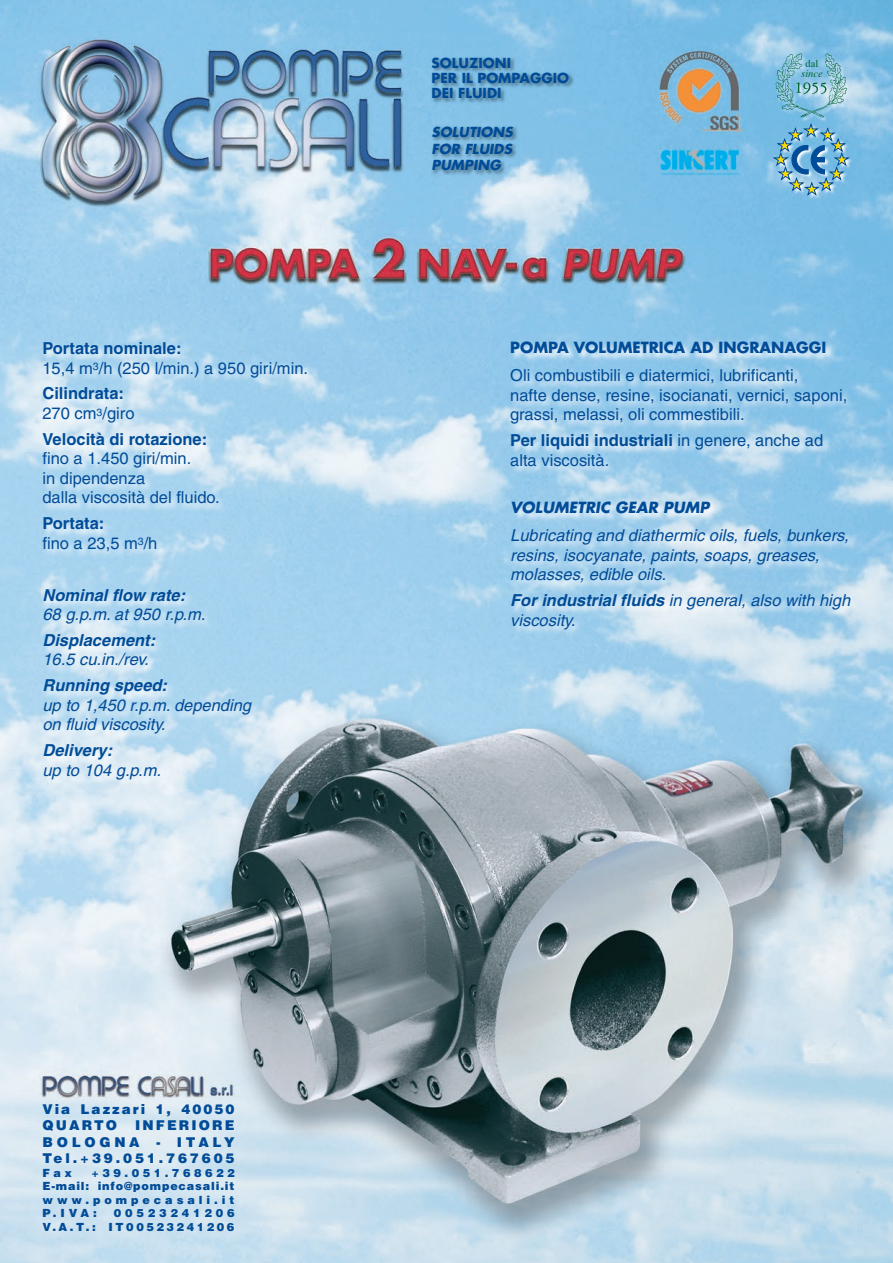
<style>
.page{position:relative;width:893px;height:1263px;background:#fff}
.page>*{position:absolute;margin:0;border:0;box-sizing:border-box;transform-origin:0 0}
.t1{font:16.5px/19.5px "Helvetica";color:#014c98}
.t2{font:italic 16.5px/19.5px "Helvetica";color:#014c98}
.t3{font:700 16.5px/19.5px "Helvetica";color:#014c98}
.t4{font:700 15px "Futura";color:#014c98}
.t5{font:italic 700 15px "Futura";color:#014c98}
.t6{font:900 13.5px/16.5px "Helvetica";letter-spacing:.155em;color:#014c98}
.t7{font:700 13.5px/15px "Futura";color:#014c98}
.t8{font:italic 700 13.5px/16.5px "Futura";color:#014c98;text-align:justify}
.t9{font:900 11.25px/13.5px "Helvetica";letter-spacing:.31em;color:#014c98;text-align:justify}
.t10{font:900 11.25px/13.5px "Helvetica";letter-spacing:.23em;color:#014c98;text-align:right}
.t11{font:italic 10.5px/10.5px "Times";color:#00652e;text-align:center}
.s1{font-weight:700}
.s2{font-weight:400}
.s3{font-style:normal}
</style>
<div class="page">
<img style="left:0;top:0;width:893px;height:1263px">
<img style="left:42px;top:341px;width:274px;height:448px">
<img style="left:510px;top:340px;width:350px;height:299px">
<img style="left:431px;top:56px;width:143px;height:48px">
<img style="left:776px;top:54px;width:74px;height:68px">
<img style="left:774px;top:52px;width:75px;height:66px">
<img style="left:774px;top:124px;width:79px;height:75px">
<svg style="left:774px;top:124px;width:74px;height:71px;background:#76adc8"></svg>
<img style="left:659px;top:50px;width:87px;height:85px">
<img style="left:657px;top:145px;width:86px;height:32px">
<img style="left:431px;top:125px;width:88px;height:51px">
<p class="t1" style="left:42px;top:338px;width:267px"><span class="s1">Portata nominale:<br></span>15,4 m<sup>3</sup>/h (250 l/min.) a 950 giri/min.</p>
<p class="t3" style="left:42px;top:384px;width:94px">Cilindrata:<br><span class="s2">270 cm</span><sup>3</sup><span class="s2">/giro</span></p>
<p class="t1" style="left:42px;top:429px;width:179px"><span class="s1">Velocità di rotazione: </span>fino a 1.450 giri/min.<br>in dipendenza<br>dalla viscosità del fluido.</p>
<p class="t1" style="left:42px;top:514px;width:116px"><span class="s1">Portata:<br></span>fino a 23,5 m<sup>3</sup>/h</p>
<p class="t2" style="left:42px;top:585px;width:165px"><span class="s1">Nominal flow rate:<br></span>68 g.p.m. at 950 r.p.m.</p>
<p class="t2" style="left:42px;top:630px;width:114px"><span class="s1">Displacement:<br></span>16.5 cu.in./rev.</p>
<p class="t2" style="left:42px;top:676px;width:210px"><span class="s1">Running speed:<br></span>up to 1,450 r.p.m. depending on fluid viscosity.</p>
<p class="t2" style="left:42px;top:740px;width:120px"><span class="s1">Delivery:<br></span>up to 104 g.p.m.</p>
<p class="t7" style="left:432px;top:55px;width:139px">SOLUZIONI<br>PER IL POMPAGGIO<br>DEI FLUIDI</p>
<p class="t8" style="left:432px;top:124px;width:83px">SOLUTIONS FOR FLUIDS PUMPING</p>
<p class="t11" style="left:801px;top:59px;width:23px"><span class="s3">dal </span>since</p>
<p class="t4" style="left:510px;top:338px;width:318px">POMPA VOLUMETRICA AD INGRANAGGI</p>
<p class="t1" style="left:510px;top:366px;width:339px">Oli combustibili e diatermici, lubrificanti,<br>nafte dense, resine, isocianati, vernici, saponi, grassi, melassi, oli commestibili.</p>
<p class="t1" style="left:510px;top:431px;width:314px"><span class="s1">Per liquidi industriali</span> in genere, anche ad alta viscosità.</p>
<p class="t5" style="left:510px;top:498px;width:201px">VOLUMETRIC GEAR PUMP</p>
<p class="t2" style="left:510px;top:526px;width:340px">Lubricating and diathermic oils, fuels, bunkers, resins, isocyanate, paints, soaps, greases, molasses, edible oils.</p>
<p class="t2" style="left:510px;top:590px;width:342px"><span class="s1">For industrial fluids</span> in general, also with high viscosity.</p>
<p class="t6" style="left:42px;top:1100px;width:194px">Via Lazzari 1, 40050<br>QUARTO</p>
<p class="t6" style="left:42px;top:1117px;width:194px;text-align:justify;text-indent:93px">INFERIORE BOLOGNA - ITALY Tel.+39.051.767605</p>
<p class="t9" style="left:42px;top:1166px;width:31px">Fax</p>
<p class="t9" style="left:42px;top:1166px;width:194px;text-indent:49px">+39.051.768622<br>E-mail: info@pompecasali.it www.pompecasali.it P.IVA:</p>
<p class="t10" style="left:42px;top:1206px;width:194px">00523241206<br>V.A.T.: IT00523241206</p>
</div>
